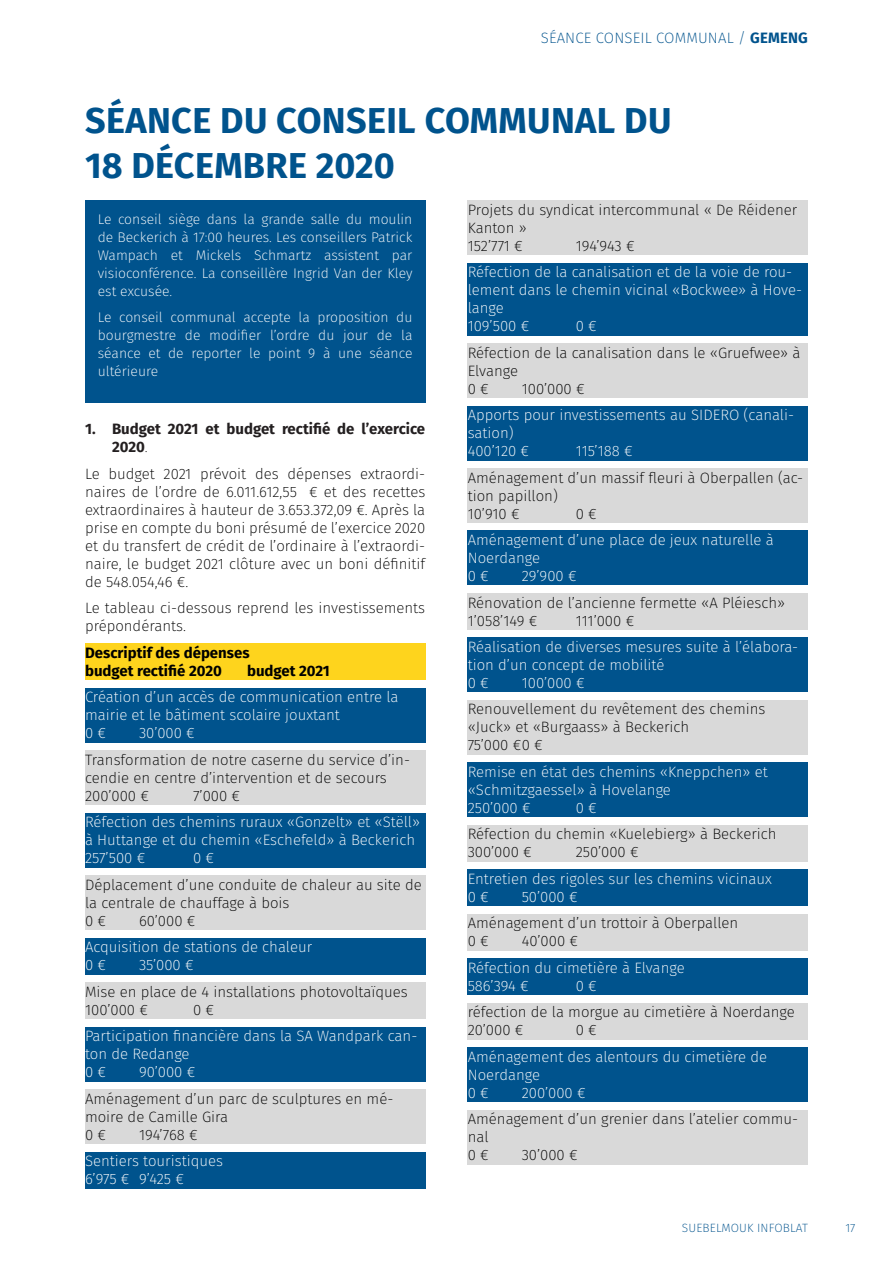
<style>
.page{position:relative;width:893px;height:1263px;background:#fff}
.page>*{position:absolute;margin:0;border:0;box-sizing:border-box;transform-origin:0 0}
.t1{font:700 36px "Fira Sans";letter-spacing:.01em;color:#00538d}
.t2{font:200 15px/18px "Fira Sans";color:#000}
.t3{font:200 15px/18px "Fira Sans";color:#fff}
.t4{font:700 15px/18px "Fira Sans";color:#000}
.t5{font:700 15px/18px "Fira Sans";color:#231f20}
.t6{font:200 15px "Fira Sans";letter-spacing:.01em;color:#00538d}
.t7{font:200 13.95px/18px "Fira Sans";color:#fff;text-align:justify}
.t8{font:200 12px "Fira Sans";letter-spacing:.01em;color:#00538d}
.s1{font-weight:700}
.s2{font-weight:200}
</style>
<div class="page">
<div style="left:85px;top:201px;width:340px;height:202px;background:#00538d"></div>
<div style="left:85px;top:644px;width:340px;height:36px;background:#fed41d"></div>
<div style="left:85px;top:688px;width:340px;height:54px;background:#00538d"></div>
<div style="left:85px;top:751px;width:340px;height:54px;background:#d9d9d9"></div>
<div style="left:85px;top:813px;width:340px;height:54px;background:#00538d"></div>
<div style="left:85px;top:876px;width:340px;height:54px;background:#d9d9d9"></div>
<div style="left:85px;top:938px;width:340px;height:36px;background:#00538d"></div>
<div style="left:85px;top:983px;width:340px;height:36px;background:#d9d9d9"></div>
<div style="left:85px;top:1027px;width:340px;height:54px;background:#00538d"></div>
<div style="left:85px;top:1089px;width:340px;height:54px;background:#d9d9d9"></div>
<div style="left:85px;top:1152px;width:340px;height:36px;background:#00538d"></div>
<div style="left:468px;top:201px;width:340px;height:54px;background:#d9d9d9"></div>
<div style="left:468px;top:263px;width:340px;height:72px;background:#00538d"></div>
<div style="left:468px;top:344px;width:340px;height:54px;background:#d9d9d9"></div>
<div style="left:468px;top:406px;width:340px;height:54px;background:#00538d"></div>
<div style="left:468px;top:468px;width:340px;height:54px;background:#d9d9d9"></div>
<div style="left:468px;top:531px;width:340px;height:54px;background:#00538d"></div>
<div style="left:468px;top:593px;width:340px;height:36px;background:#d9d9d9"></div>
<div style="left:468px;top:638px;width:340px;height:54px;background:#00538d"></div>
<div style="left:468px;top:700px;width:340px;height:54px;background:#d9d9d9"></div>
<div style="left:468px;top:763px;width:340px;height:54px;background:#00538d"></div>
<div style="left:468px;top:825px;width:340px;height:36px;background:#d9d9d9"></div>
<div style="left:468px;top:870px;width:340px;height:36px;background:#00538d"></div>
<div style="left:468px;top:914px;width:340px;height:36px;background:#d9d9d9"></div>
<div style="left:468px;top:959px;width:340px;height:36px;background:#00538d"></div>
<div style="left:468px;top:1003px;width:340px;height:36px;background:#d9d9d9"></div>
<div style="left:468px;top:1048px;width:340px;height:54px;background:#00538d"></div>
<div style="left:468px;top:1110px;width:340px;height:54px;background:#d9d9d9"></div>
<p class="t6" style="left:541px;top:27px;width:269px">SÉANCE CONSEIL COMMUNAL / <span class="s1">GEMENG</span></p>
<p class="t1" style="left:85px;top:90px;width:588px">SÉANCE DU CONSEIL COMMUNAL DU</p>
<p class="t1" style="left:85px;top:135px;width:311px">18 DÉCEMBRE 2020</p>
<p class="t7" style="left:98px;top:210px;width:316px">Le conseil siège dans la grande salle du moulin de Beckerich à 17:00 heures. Les conseillers Patrick Wampach et Mickels Schmartz assistent par visioconférence. La conseillère Ingrid Van der Kley est excusée.</p>
<p class="t7" style="left:98px;top:308px;width:316px">Le conseil communal accepte la proposition du bourgmestre de modifier l’ordre du jour de la séance et de reporter le point 9 à une séance ultérieure</p>
<p class="t2" style="left:468px;top:200px;width:331px">Projets du syndicat intercommunal « De Réidener<br>Kanton »<br>152’771 €</p>
<p class="t2" style="left:576px;top:236px;width:60px">194’943 €</p>
<p class="t3" style="left:468px;top:263px;width:336px">Réfection de la canalisation et de la voie de rou&shy;lement dans le chemin vicinal «Bockwee» à Hove&shy;lange<br>109’500 €</p>
<p class="t3" style="left:576px;top:317px;width:23px">0 €</p>
<p class="t2" style="left:468px;top:343px;width:334px">Réfection de la canalisation dans le «Gruefwee» à<br>Elvange<br>0 €</p>
<p class="t2" style="left:522px;top:379px;width:64px">100’000 €</p>
<p class="t3" style="left:468px;top:406px;width:328px">Apports pour investissements au SIDERO (canali&shy;sation)<br>400’120 €</p>
<p class="t5" style="left:112px;top:419px;width:315px;text-indent:-27px">1. Budget 2021 et budget rectifié de l’exercice<br>2020<span class="s2">.</span></p>
<p class="t2" style="left:85px;top:465px;width:342px;text-align:justify">Le budget 2021 prévoit des dépenses extraordi&shy;naires de l’ordre de 6.011.612,55 € et des recettes extraordinaires à hauteur de 3.653.372,09 €. Après la prise en compte du boni présumé de l’exercice 2020 et du transfert de crédit de l’ordinaire à l’extraordi&shy;naire, le budget 2021 clôture avec un boni définitif de 548.054,46 €.</p>
<p class="t2" style="left:85px;top:599px;width:342px">Le tableau ci-dessous reprend les investissements prépondérants.</p>
<p class="t4" style="left:85px;top:642px;width:166px">Descriptif des dépenses budget rectifié 2020</p>
<p class="t3" style="left:576px;top:442px;width:58px">115’188 €</p>
<p class="t2" style="left:468px;top:468px;width:337px">Aménagement d’un massif fleuri à Oberpallen (ac&shy;tion papillon)<br>10’910 €</p>
<p class="t2" style="left:576px;top:504px;width:23px">0 €</p>
<p class="t3" style="left:468px;top:531px;width:307px">Aménagement d’une place de jeux naturelle à<br>Noerdange<br>0 €</p>
<p class="t3" style="left:522px;top:567px;width:56px">29’900 €</p>
<p class="t2" style="left:468px;top:593px;width:319px">Rénovation de l’ancienne fermette «A Pléiesch»<br>1’058’149 €</p>
<p class="t2" style="left:576px;top:611px;width:60px">111’000 €</p>
<p class="t3" style="left:468px;top:638px;width:332px">Réalisation de diverses mesures suite à l’élabora&shy;tion d’un concept de mobilité<br>0 €</p>
<p class="t4" style="left:247px;top:660px;width:84px">budget 2021</p>
<p class="t3" style="left:85px;top:688px;width:315px">Création d’un accès de communication entre la mairie et le bâtiment scolaire jouxtant<br>0 €</p>
<p class="t3" style="left:522px;top:674px;width:64px">100’000 €</p>
<p class="t2" style="left:468px;top:700px;width:299px">Renouvellement du revêtement des chemins «Juck» et «Burgaass» à Beckerich<br>75’000 €0 €</p>
<p class="t3" style="left:468px;top:763px;width:302px">Remise en état des chemins «Kneppchen» et «Schmitzgaessel» à Hovelange<br>250’000 €</p>
<p class="t3" style="left:139px;top:724px;width:57px">30’000 €</p>
<p class="t2" style="left:85px;top:750px;width:326px">Transformation de notre caserne du service d’in&shy;cendie en centre d’intervention et de secours<br>200’000 €</p>
<p class="t2" style="left:193px;top:786px;width:49px">7’000 €</p>
<p class="t3" style="left:85px;top:813px;width:337px">Réfection des chemins ruraux «Gonzelt» et «Stëll» à Huttange et du chemin «Eschefeld» à Beckerich<br>257’500 €</p>
<p class="t3" style="left:576px;top:799px;width:23px">0 €</p>
<p class="t2" style="left:468px;top:825px;width:310px">Réfection du chemin «Kuelebierg» à Beckerich<br>300’000 €</p>
<p class="t2" style="left:576px;top:843px;width:64px">250’000 €</p>
<p class="t3" style="left:468px;top:870px;width:306px">Entretien des rigoles sur les chemins vicinaux<br>0 €</p>
<p class="t3" style="left:193px;top:849px;width:23px">0 €</p>
<p class="t2" style="left:85px;top:875px;width:338px">Déplacement d’une conduite de chaleur au site de la centrale de chauffage à bois<br>0 €</p>
<p class="t3" style="left:522px;top:888px;width:57px">50’000 €</p>
<p class="t2" style="left:468px;top:914px;width:272px">Aménagement d’un trottoir à Oberpallen<br>0 €</p>
<p class="t2" style="left:139px;top:911px;width:58px">60’000 €</p>
<p class="t3" style="left:85px;top:938px;width:229px">Acquisition de stations de chaleur<br>0 €</p>
<p class="t2" style="left:522px;top:932px;width:58px">40’000 €</p>
<p class="t3" style="left:468px;top:959px;width:218px">Réfection du cimetière à Elvange<br>586’394 €</p>
<p class="t3" style="left:139px;top:956px;width:56px">35’000 €</p>
<p class="t2" style="left:85px;top:982px;width:324px">Mise en place de 4 installations photovoltaïques<br>100’000 €</p>
<p class="t3" style="left:576px;top:977px;width:23px">0 €</p>
<p class="t2" style="left:468px;top:1003px;width:328px">réfection de la morgue au cimetière à Noerdange<br>20’000 €</p>
<p class="t2" style="left:193px;top:1000px;width:23px">0 €</p>
<p class="t3" style="left:85px;top:1027px;width:334px">Participation financière dans la SA Wandpark can&shy;ton de Redange<br>0 €</p>
<p class="t2" style="left:576px;top:1021px;width:23px">0 €</p>
<p class="t3" style="left:468px;top:1047px;width:301px">Aménagement des alentours du cimetière de<br>Noerdange<br>0 €</p>
<p class="t3" style="left:139px;top:1063px;width:58px">90’000 €</p>
<p class="t2" style="left:85px;top:1089px;width:310px">Aménagement d’un parc de sculptures en mé&shy;moire de Camille Gira<br>0 €</p>
<p class="t3" style="left:522px;top:1083px;width:65px">200’000 €</p>
<p class="t2" style="left:468px;top:1110px;width:332px">Aménagement d’un grenier dans l’atelier commu&shy;nal<br>0 €</p>
<p class="t2" style="left:139px;top:1125px;width:60px">194’768 €</p>
<p class="t3" style="left:85px;top:1152px;width:140px">Sentiers touristiques<br>6’975 € 9’425 €</p>
<p class="t2" style="left:522px;top:1146px;width:57px">30’000 €</p>
<p class="t8" style="left:682px;top:1219px;width:127px">SUEBELMOUK INFOBLAT</p>
<p class="t8" style="left:845px;top:1219px;width:12px">17</p>
</div>
